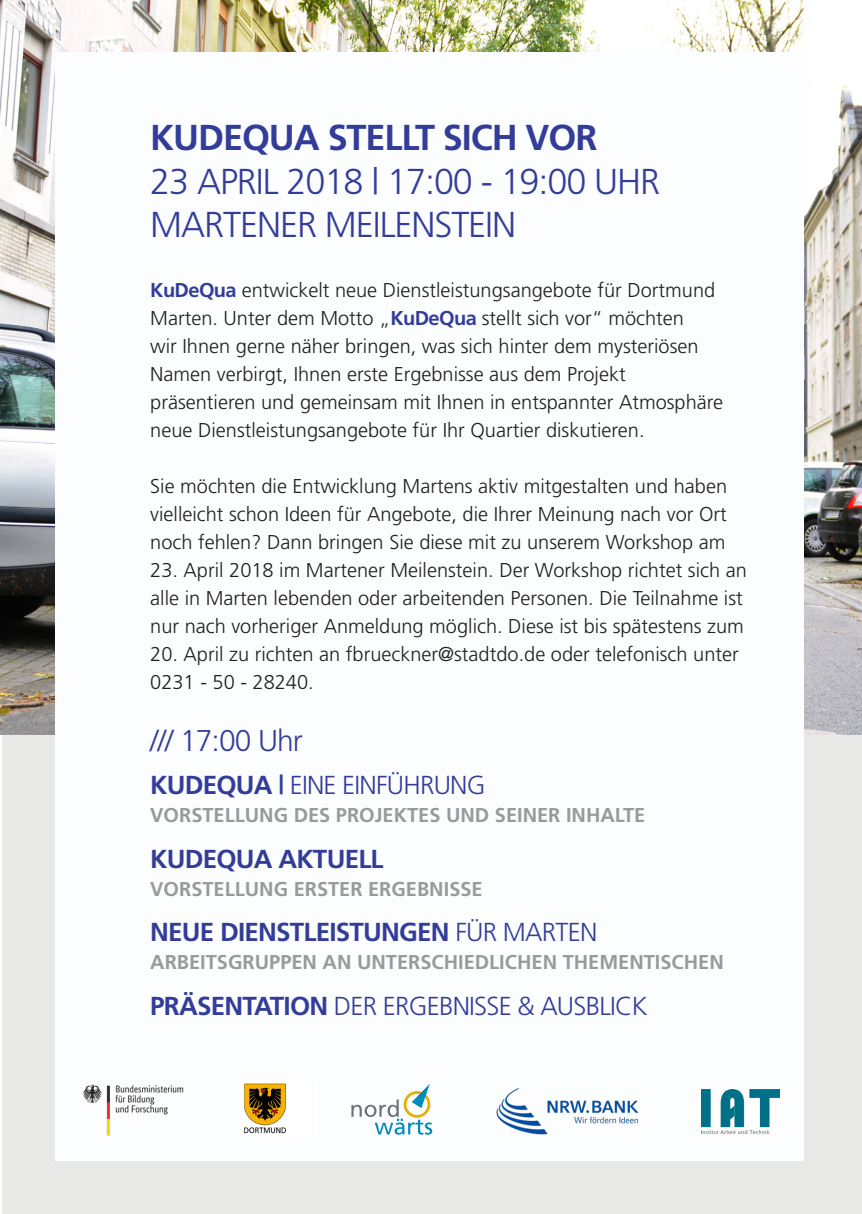
<style>
.page{position:relative;width:862px;height:1214px;background:#fff}
.page>*{position:absolute;margin:0;border:0;box-sizing:border-box;transform-origin:0 0}
.t1{font:300 36px "Frutiger";letter-spacing:-.03em;color:#333d99}
.t2{font:700 36px "Frutiger";letter-spacing:-.03em;color:#333d99}
.t3{font:300 30px "Frutiger";letter-spacing:-.03em;color:#333d99}
.t4{font:300 26px "Frutiger";letter-spacing:-.03em;color:#333d99}
.t5{font:700 26px "Frutiger";letter-spacing:-.03em;color:#333d99}
.t6{font:300 20px/28px "Frutiger";color:#231f20}
.t7{font:700 20px "Frutiger";color:#999a9c}
.s1{font-weight:700;color:#333d99}
.s2{font-weight:700}
.s3{font-weight:300}
</style>
<div class="page">
<div style="left:2px;top:601px;width:860px;height:612px;background:#e9e9e8"></div>
<img style="left:0;top:0;width:862px;height:734px">
<div style="left:55px;top:52px;width:749px;height:1107px;background:#fbfdfe"></div>
<img style="left:82px;top:1084px;width:102px;height:52px">
<img style="left:244px;top:1083px;width:42px;height:51px">
<svg style="left:351px;top:1084px;width:82px;height:50px"></svg>
<img style="left:496px;top:1088px;width:143px;height:47px">
<img style="left:701px;top:1089px;width:78px;height:43px">
<p class="t2" style="left:150px;top:117px;width:449px">KUDEQUA STELLT SICH VOR</p>
<p class="t1" style="left:150px;top:161px;width:511px">23 APRIL 2018 | 17:00 - 19:00 UHR</p>
<p class="t1" style="left:150px;top:204px;width:367px">MARTENER MEILENSTEIN</p>
<p class="t6" style="left:150px;top:276px;width:566px"><span class="s1">KuDeQua</span> entwickelt neue Dienstleistungsangebote für Dortmund<br>Marten. Unter dem Motto „<span class="s1">KuDeQua</span> stellt sich vor“ möchten</p>
<p class="t6" style="left:150px;top:332px;width:550px">wir Ihnen gerne näher bringen, was sich hinter dem mysteriösen</p>
<p class="t6" style="left:150px;top:360px;width:477px">Namen verbirgt, Ihnen erste Ergebnisse aus dem Projekt</p>
<p class="t6" style="left:150px;top:388px;width:574px">präsentieren und gemeinsam mit Ihnen in entspannter Atmosphäre neue Dienstleistungsangebote für Ihr Quartier diskutieren.</p>
<p class="t6" style="left:150px;top:472px;width:578px;text-align:justify">Sie möchten die Entwicklung Martens aktiv mitgestalten und haben vielleicht schon Ideen für Angebote, die Ihrer Meinung nach vor Ort noch fehlen? Dann bringen Sie diese mit zu unserem Workshop am</p>
<p class="t6" style="left:150px;top:556px;width:598px">23. April 2018 im Martener Meilenstein. Der Workshop richtet sich an alle in Marten lebenden oder arbeitenden Personen. Die Teilnahme ist nur nach vorheriger Anmeldung möglich. Diese ist bis spätestens zum</p>
<p class="t6" style="left:150px;top:640px;width:590px">20. April zu richten an fbrueckner@stadtdo.de oder telefonisch unter<br>0231 - 50 - 28240.</p>
<p class="t3" style="left:150px;top:724px;width:154px">/// 17:00 Uhr</p>
<p class="t4" style="left:150px;top:770px;width:337px"><span class="s2">KUDEQUA |</span> EINE EINFÜHRUNG</p>
<p class="t7" style="left:150px;top:803px;width:496px">VORSTELLUNG DES PROJEKTES UND SEINER INHALTE</p>
<p class="t5" style="left:150px;top:843px;width:235px">KUDEQUA AKTUELL</p>
<p class="t7" style="left:150px;top:876px;width:334px">VORSTELLUNG ERSTER ERGEBNISSE</p>
<p class="t5" style="left:150px;top:916px;width:448px">NEUE DIENSTLEISTUNGEN <span class="s3">FÜR MARTEN</span></p>
<p class="t7" style="left:150px;top:949px;width:575px">ARBEITSGRUPPEN AN UNTERSCHIEDLICHEN THEMENTISCHEN</p>
<p class="t4" style="left:150px;top:990px;width:499px"><span class="s2">PRÄSENTATION</span> DER ERGEBNISSE &amp; AUSBLICK</p>
</div>
